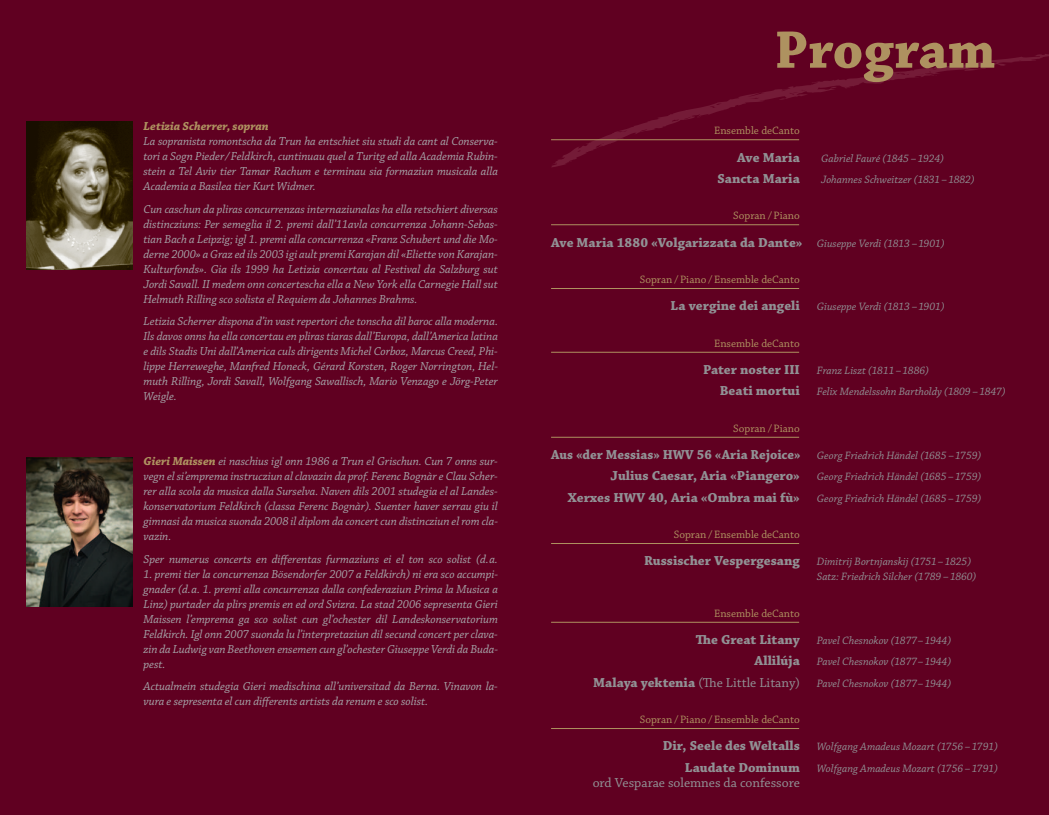
<style>
.page{position:relative;width:1049px;height:815px;background:#600021}
.page>*{position:absolute;margin:0;border:0;box-sizing:border-box;transform-origin:0 0}
.t1{font:700 55.62px "Chaparral Pro";color:#ae9260}
.t2{font:700 13.75px "Chaparral Pro";color:#919295}
.t3{font:13.75px "Chaparral Pro";color:#919295}
.t4{font:italic 12.25px/15px "Chaparral Pro";letter-spacing:-.005em;color:#a6a6aa;text-align:justify}
.t5{font:italic 700 12.25px "Chaparral Pro";letter-spacing:-.005em;color:#ae9260}
.t6{font:italic 11.25px/21.2px "Chaparral Pro";color:#919295;text-align:right}
.t7{font:11.25px "Chaparral Pro";color:#ae9260}
.s1{font-weight:700;color:#ae9260}
.s2{font-weight:400;font-style:italic;font-size:11.25px}
.s3{font-weight:700;font-style:normal;font-size:13.75px}
.s4{font-style:normal;font-size:13.75px}
</style>
<div class="page">
<svg style="left:551px;top:54px;width:498px;height:113px"></svg>
<hr style="left:551px;top:139px;width:248px;height:1px;background:#ae9260">
<hr style="left:551px;top:224px;width:248px;height:1px;background:#ae9260">
<hr style="left:551px;top:288px;width:248px;height:1px;background:#ae9260">
<hr style="left:551px;top:352px;width:248px;height:1px;background:#ae9260">
<hr style="left:551px;top:437px;width:248px;height:1px;background:#ae9260">
<hr style="left:551px;top:543px;width:248px;height:1px;background:#ae9260">
<hr style="left:551px;top:622px;width:248px;height:1px;background:#ae9260">
<hr style="left:551px;top:728px;width:248px;height:1px;background:#ae9260">
<img style="left:27px;top:121px;width:106px;height:149px">
<img style="left:27px;top:458px;width:106px;height:148px">
<p class="t5" style="left:144px;top:119px;width:127px">Letizia Scherrer, sopran</p>
<p class="t4" style="left:144px;top:134px;width:356px">La sopranista romontscha da Trun ha entschiet siu studi da cant al Conserva&shy;tori a Sogn Pieder/Feldkirch, cuntinuau quel a Turitg ed alla Academia Rubin&shy;stein a Tel Aviv tier Tamar Rachum e terminau sia formaziun musicala alla Academia a Basilea tier Kurt Widmer.</p>
<p class="t4" style="left:144px;top:202px;width:356px">Cun caschun da pliras concurrenzas internaziunalas ha ella retschiert diversas distincziuns: Per semeglia il 2. premi dall’11avla concurrenza Johann-Sebas&shy;tian Bach a Leipzig; igl 1. premi alla concurrenza «Franz Schubert und die Mo&shy;derne 2000» a Graz ed ils 2003 igi ault premi Karajan dil «Eliette von Karajan-Kulturfonds». Gia ils 1999 ha Letizia concertau al Festival da Salzburg sut Jordi Savall. II medem onn concertescha ella a New York ella Carnegie Hall sut Helmuth Rilling sco solista el Requiem da Johannes Brahms.</p>
<p class="t4" style="left:144px;top:314px;width:356px">Letizia Scherrer dispona d’in vast repertori che tonscha dil baroc alla moderna.<br>Ils davos onns ha ella concertau en pliras tiaras dall’Europa, dall’America latina e dils Stadis Uni dall’America culs dirigents Michel Corboz, Marcus Creed, Phi&shy;lippe Herreweghe, Manfred Honeck, Gérard Korsten, Roger Norrington, Hel&shy;muth Rilling, Jordi Savall, Wolfgang Sawallisch, Mario Venzago e Jörg-Peter Weigle.</p>
<p class="t4" style="left:144px;top:454px;width:356px"><span class="s1">Gieri Maissen</span> ei naschius igl onn 1986 a Trun el Grischun. Cun 7 onns sur&shy;vegn el si’emprema instrucziun al clavazin da prof. Ferenc Bognàr e Clau Scher&shy;rer alla scola da musica dalla Surselva. Naven dils 2001 studegia el al Landes&shy;konservatorium Feldkirch (classa Ferenc Bognàr). Suenter haver serrau giu il gimnasi da musica suonda 2008 il diplom da concert cun distincziun el rom cla&shy;vazin.</p>
<p class="t4" style="left:144px;top:552px;width:356px">Sper numerus concerts en differentas furmaziuns ei el ton sco solist (d.a.</p>
<p class="t4" style="left:144px;top:567px;width:356px">1. premi tier la concurrenza Bösendorfer 2007 a Feldkirch) ni era sco accumpi&shy;gnader (d.a. 1. premi alla concurrenza dalla confederaziun Prima la Musica a Linz) purtader da plirs premis en ed ord Svizra. La stad 2006 sepresenta Gieri Maissen l’emprema ga sco solist cun gl’ochester dil Landeskonservatorium Feldkirch. Igl onn 2007 suonda lu l’interpretaziun dil secund concert per clava&shy;zin da Ludwig van Beethoven ensemen cun gl’ochester Giuseppe Verdi da Buda&shy;pest.</p>
<p class="t4" style="left:144px;top:679px;width:356px">Actualmein studegia Gieri medischina all’universitad da Berna. Vinavon la&shy;vura e sepresenta el cun differents artists da renum e sco solist.</p>
<h1 class="t1" style="left:774px;top:17px;width:223px">Program</h1>
<p class="t7" style="left:714px;top:124px;width:87px">Ensemble deCanto</p>
<p class="t2" style="left:737px;top:149px;width:64px">Ave Maria</p>
<p class="t6" style="left:821px;top:148px;width:124px">Gabriel Fauré (1845 –1924)</p>
<p class="t2" style="left:717px;top:170px;width:84px">Sancta Maria</p>
<p class="t6" style="left:821px;top:169px;width:155px">Johannes Schweitzer (1831–1882)</p>
<p class="t7" style="left:733px;top:209px;width:68px">Sopran /Piano</p>
<p class="t2" style="left:551px;top:234px;width:395px">Ave Maria 1880 «Volgarizzata da Dante» <span class="s2">Giuseppe Verdi (1813 –1901)</span></p>
<p class="t7" style="left:640px;top:273px;width:162px">Sopran /Piano /Ensemble deCanto</p>
<p class="t6" style="left:671px;top:297px;width:275px"><span class="s3">La vergine dei angeli</span> Giuseppe Verdi (1813 –1901)</p>
<p class="t7" style="left:714px;top:337px;width:87px">Ensemble deCanto</p>
<p class="t6" style="left:720px;top:360px;width:287px;text-align:left;text-indent:-16px"><span class="s3">Pater noster III</span> Franz Liszt (1811–1886)<br><span class="s3">Beati mortui</span> Felix Mendelssohn Bartholdy (1809 –1847)</p>
<p class="t7" style="left:733px;top:422px;width:68px">Sopran /Piano</p>
<p class="t2" style="left:551px;top:447px;width:432px">Aus «der Messias» HWV 56 «Aria Rejoice» <span class="s2">Georg Friedrich Händel (1685 –1759)</span></p>
<p class="t6" style="left:568px;top:467px;width:415px"><span class="s3">Julius Caesar, Aria «Piangero»</span> Georg Friedrich Händel (1685 –1759)<br><span class="s3">Xerxes HWV 40, Aria «Ombra mai fù»</span> Georg Friedrich Händel (1685 –1759)</p>
<p class="t7" style="left:674px;top:528px;width:128px">Sopran /Ensemble deCanto</p>
<p class="t6" style="left:817px;top:555px;width:161px;line-height:15px;text-align:left;text-indent:-173px"><span class="s3">Russischer Vespergesang</span> Dimitrij Bortnjanskij (1751–1825)<br>Satz: Friedrich Silcher (1789 –1860)</p>
<p class="t7" style="left:714px;top:607px;width:87px">Ensemble deCanto</p>
<p class="t6" style="left:593px;top:630px;width:359px"><span class="s3">The Great Litany</span> Pavel Chesnokov (1877–1944)<br><span class="s3">Allilúja</span> Pavel Chesnokov (1877–1944)<br><span class="s3">Malaya yektenia</span> <span class="s4">(The Little Litany)</span> Pavel Chesnokov (1877–1944)</p>
<p class="t7" style="left:640px;top:713px;width:162px">Sopran /Piano /Ensemble deCanto</p>
<p class="t6" style="left:663px;top:737px;width:337px"><span class="s3">Dir, Seele des Weltalls</span> Wolfgang Amadeus Mozart (1756 –1791)<br><span class="s3">Laudate Dominum</span> Wolfgang Amadeus Mozart (1756 –1791)</p>
<p class="t3" style="left:593px;top:775px;width:209px">ord Vesparae solemnes da confessore</p>
</div>
